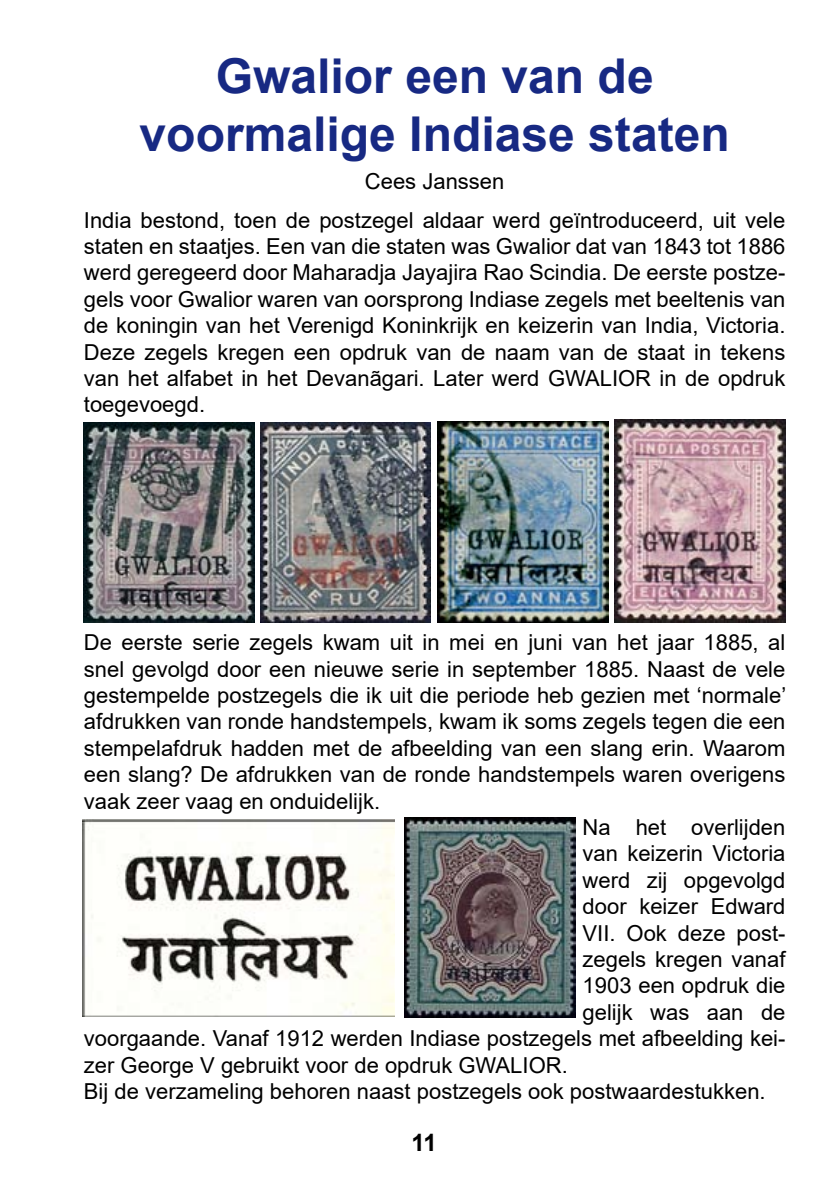
<style>
.page{position:relative;width:840px;height:1191px;background:#fff}
.page>*{position:absolute;margin:0;border:0;box-sizing:border-box;transform-origin:0 0}
.t1{font:700 48px/57.6px "Arial";color:#172983;text-align:center}
.t2{font:700 24px "Arial";color:#000}
.t3{font:22px/26.4px "Arial";color:#000;text-align:center}
</style>
<div class="page">
<img style="left:84px;top:422px;width:170px;height:200px">
<img style="left:260px;top:422px;width:170px;height:200px">
<img style="left:437px;top:421px;width:171px;height:202px">
<img style="left:614px;top:420px;width:171px;height:202px">
<img style="left:82px;top:819px;width:312px;height:197px">
<img style="left:405px;top:817px;width:170px;height:200px">
<h1 class="t1" style="left:139px;top:48px;width:591px">Gwalior een van de voormalige Indiase staten</h1>
<p class="t3" style="left:84px;top:162px;width:702px;line-height:38.4px">Cees Janssen<br>India bestond, toen de postzegel aldaar werd geïntroduceerd, uit vele</p>
<p class="t3" style="left:84px;top:233px;width:702px;text-align:justify">staten en staatjes. Een van die staten was Gwalior dat van 1843 tot 1886 werd geregeerd door Maharadja Jayajira Rao Scindia. De eerste postze&shy;gels voor Gwalior waren van oorsprong Indiase zegels met beeltenis van de koningin van het Verenigd Koninkrijk en keizerin van India, Victoria.<br>Deze zegels kregen een opdruk van de naam van de staat in tekens van het alfabet in het Devanãgari. Later werd GWALIOR in de opdruk toegevoegd.</p>
<p class="t3" style="left:84px;top:629px;width:702px">De eerste serie zegels kwam uit in mei en juni van het jaar 1885, al</p>
<p class="t3" style="left:84px;top:655px;width:702px">snel gevolgd door een nieuwe serie in september 1885. Naast de vele</p>
<p class="t3" style="left:84px;top:682px;width:703px">gestempelde postzegels die ik uit die periode heb gezien met ‘normale’</p>
<p class="t3" style="left:84px;top:708px;width:702px">afdrukken van ronde handstempels, kwam ik soms zegels tegen die een</p>
<p class="t3" style="left:84px;top:734px;width:702px">stempelafdruk hadden met de afbeelding van een slang erin. Waarom</p>
<p class="t3" style="left:84px;top:761px;width:702px">een slang? De afdrukken van de ronde handstempels waren overigens</p>
<p class="t3" style="left:84px;top:787px;width:297px">vaak zeer vaag en onduidelijk.</p>
<p class="t3" style="left:582px;top:814px;width:204px">Na het overlijden</p>
<p class="t3" style="left:582px;top:840px;width:204px">van keizerin Victoria</p>
<p class="t3" style="left:582px;top:866px;width:204px">werd zij opgevolgd</p>
<p class="t3" style="left:582px;top:893px;width:204px">door keizer Edward</p>
<p class="t3" style="left:582px;top:919px;width:204px">VII. Ook deze post-</p>
<p class="t3" style="left:582px;top:946px;width:204px">zegels kregen vanaf</p>
<p class="t3" style="left:582px;top:972px;width:204px">1903 een opdruk die</p>
<p class="t3" style="left:582px;top:998px;width:204px">gelijk was aan de</p>
<p class="t3" style="left:84px;top:1025px;width:702px">voorgaande. Vanaf 1912 werden Indiase postzegels met afbeelding kei-</p>
<p class="t3" style="left:84px;top:1051px;width:485px">zer George V gebruikt voor de opdruk GWALIOR.</p>
<p class="t3" style="left:84px;top:1078px;width:683px">Bij de verzameling behoren naast postzegels ook postwaardestukken.</p>
<p class="t2" style="left:411px;top:1125px;width:27px">11</p>
</div>
